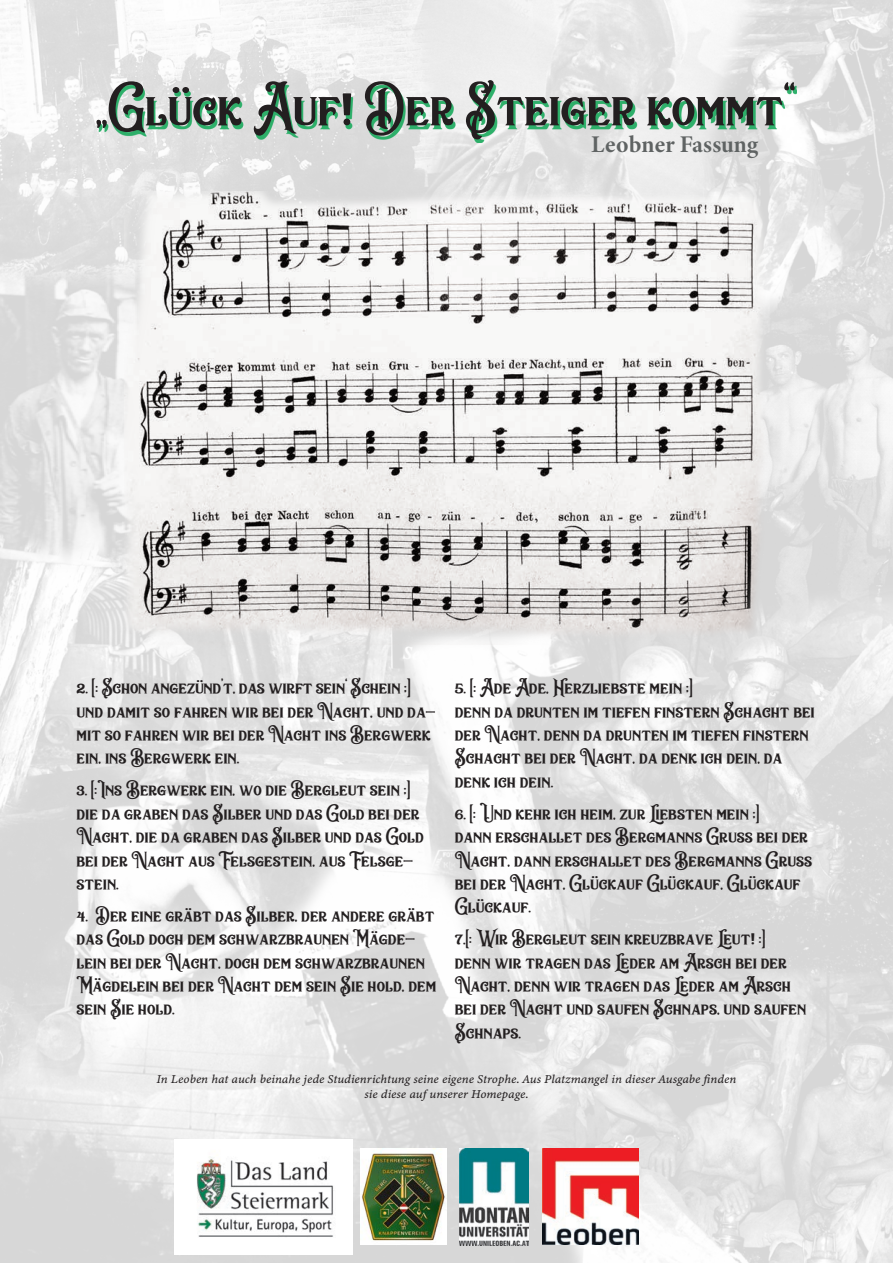
<style>
.page{position:relative;width:893px;height:1263px;background:#fff}
.page>*{position:absolute;margin:0;border:0;box-sizing:border-box;transform-origin:0 0}
.Artikeltitel{font:55.5px "Sacred Bridge Demo";color:#231f20}
.Artikel_Untertitel{font:24px "Minion Variable Concept";color:#5f6363}
.Liedtext{font:19.5px/23.4px "Sacred Bridge Demo";color:#231f20}
.Zitate{font:italic 12px/14.4px "Minion Variable Concept";color:#231f20;text-align:center}
</style>
<div class="page">
<img style="left:0;top:0;width:893px;height:1263px">
<img style="left:174px;top:1140px;width:179px;height:114px">
<img style="left:360px;top:1148px;width:86px;height:97px">
<img style="left:460px;top:1148px;width:68px;height:97px">
<img style="left:543px;top:1148px;width:95px;height:97px">
<img style="left:124px;top:191px;width:644px;height:453px">
<div style="left:99px;top:84px;width:698px;height:59px;background:#22ac62;opacity:.94"></div>
<p class="Artikeltitel" style="left:96px;top:73px;width:702px">„Glück Auf! Der Steiger kommt“</p>
<p class="Artikel_Untertitel" style="left:591px;top:127px;width:169px">Leobner Fassung</p>
<p class="Liedtext" style="left:77px;top:675px;width:360px">2. [: Schon angezünd’t, das wirft sein‘ Schein ;] und damit so fahren wir bei der Nacht, und da&shy;mit so fahren wir bei der Nacht ins Bergwerk ein, ins Bergwerk ein.</p>
<p class="Liedtext" style="left:77px;top:777px;width:349px">3. [:Ins Bergwerk ein, wo die Bergleut sein ;] die da graben das Silber und das Gold bei der Nacht, die da graben das Silber und das Gold bei der Nacht aus Felsgestein, aus Felsge&shy;stein.</p>
<p class="Liedtext" style="left:77px;top:903px;width:361px">4. Der eine gräbt das Silber, der andere gräbt das Gold doch dem schwarzbraunen Mägde&shy;lein bei der Nacht, doch dem schwarzbraunen Mägdelein bei der Nacht dem sein Sie hold, dem sein Sie hold.</p>
<p class="Liedtext" style="left:455px;top:675px;width:362px">5. [: Ade Ade, Herzliebste mein ;]<br>denn da drunten im tiefen finstern Schacht bei der Nacht, denn da drunten im tiefen finstern Schacht bei der Nacht, da denk ich dein, da denk ich dein.</p>
<p class="Liedtext" style="left:455px;top:801px;width:359px">6. [: Und kehr ich heim, zur Liebsten mein ;]<br>dann erschallet des Bergmanns Gruss bei der Nacht, dann erschallet des Bergmanns Gruss bei der Nacht, Glückauf Glückauf, Glückauf Glückauf.</p>
<p class="Liedtext" style="left:455px;top:926px;width:353px">7.[: Wir Bergleut sein kreuzbrave Leut! :]<br>denn wir tragen das Leder am Arsch bei der Nacht, denn wir tragen das Leder am Arsch bei der Nacht und saufen Schnaps, und saufen Schnaps.</p>
<p class="Zitate" style="left:157px;top:1072px;width:581px">In Leoben hat auch beinahe jede Studienrichtung seine eigene Strophe. Aus Platzmangel in dieser Ausgabe finden sie diese auf unserer Homepage.</p>
</div>
